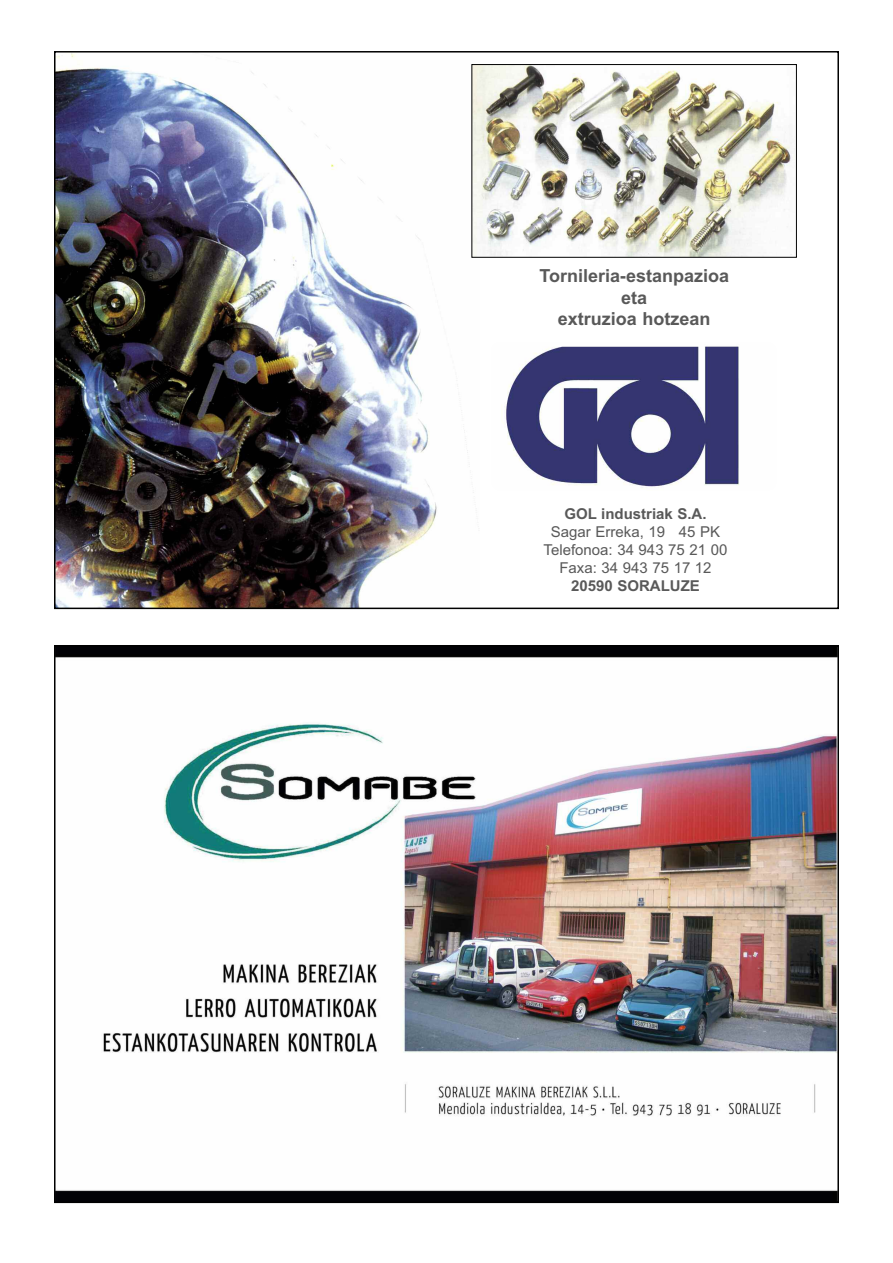
<style>
.page{position:relative;width:893px;height:1263px;background:#fff}
.page>*{position:absolute;margin:0;border:0;box-sizing:border-box;transform-origin:0 0}
.t1{font:700 18px/21.6px "Arial";color:#595959;text-align:center}
.t2{font:15px/18px "Arial";color:#595959;text-align:center}
.t3{font:700 15px "Arial";color:#595959}
</style>
<div class="page">
<img style="left:57px;top:54px;width:417px;height:552px">
<img style="left:473px;top:66px;width:319px;height:190px">
<div style="left:471px;top:64px;width:326px;height:194px;border:1px solid #000"></div>
<img style="left:491px;top:342px;width:285px;height:148px;border-radius:9px">
<img style="left:57px;top:648px;width:779px;height:552px">
<p class="t1" style="left:539px;top:265px;width:191px">Tornileria-estanpazioa eta<br>extruzioa hotzean</p>
<p class="t3" style="left:564px;top:505px;width:144px">GOL industriak S.A.</p>
<p class="t2" style="left:544px;top:522px;width:185px">Sagar Erreka, 19 45 PK<br>Telefonoa: 34 943 75 21 00<br>Faxa: 34 943 75 17 12</p>
<p class="t3" style="left:571px;top:577px;width:130px">20590 SORALUZE</p>
</div>
